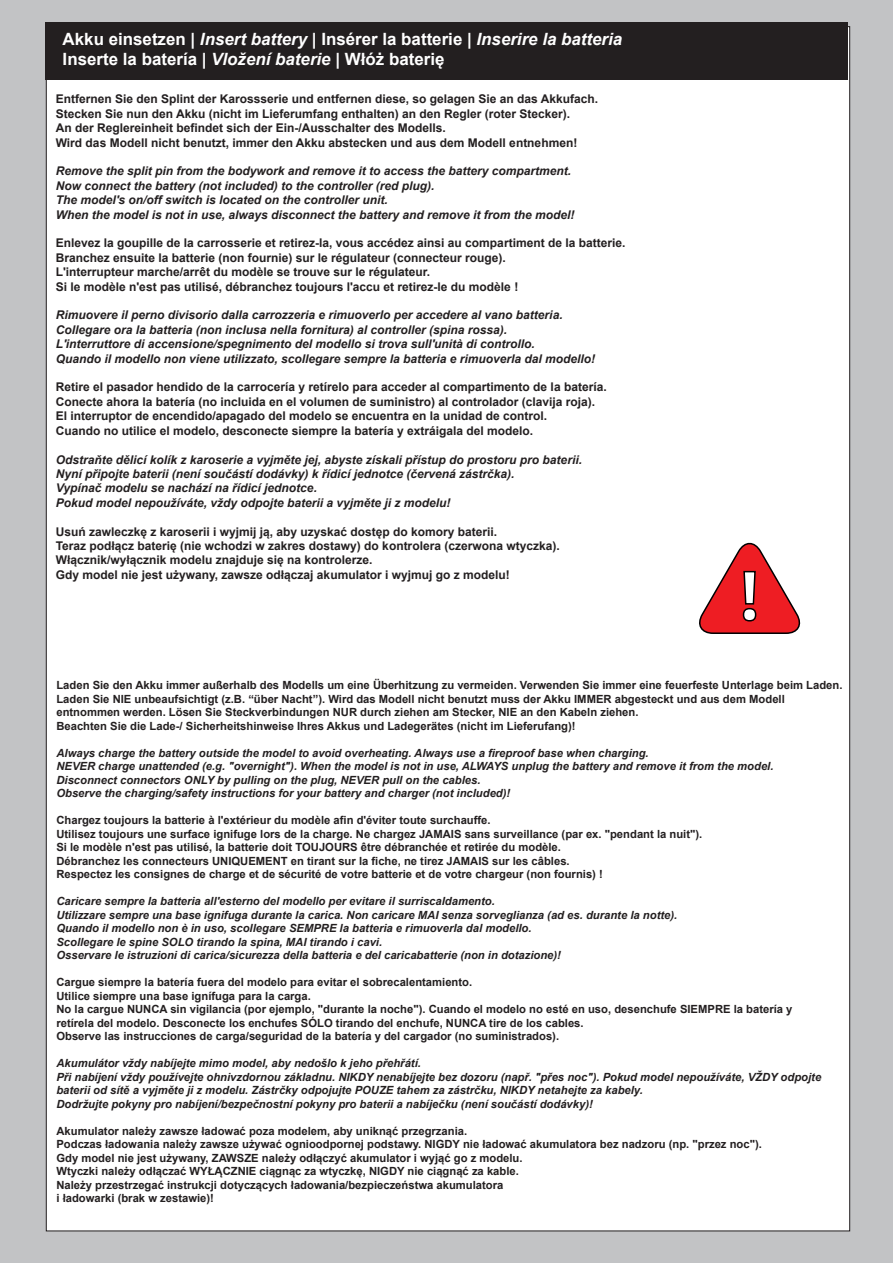
<style>
.page{position:relative;width:893px;height:1263px;background:#c2c3c5}
.page>*{position:absolute;margin:0;border:0;box-sizing:border-box;transform-origin:0 0}
.t1{font:700 16.95px/20.2px "Arial";color:#fff}
.t2{font:700 12px/14.4px "Arial";color:#231f20}
.t3{font:italic 700 12px/14.4px "Arial";color:#231f20}
.t4{font:700 11.25px/13.5px "Arial";color:#231f20}
.t5{font:italic 700 11.25px/13.5px "Arial";color:#231f20}
.s1{font-style:italic}
</style>
<div class="page">
<div style="left:46px;top:26px;width:804px;height:1205px;background:#fff;border:1px solid #231f20"></div>
<div style="left:46px;top:22px;width:802px;height:58px;background:#231f20"></div>
<svg style="left:699px;top:542px;width:102px;height:92px"></svg>
<h1 class="t1" style="left:63px;top:30px;width:561px">Akku einsetzen | <span class="s1">Insert battery |</span> InsÈrer la batterie | <span class="s1">Inserire la batteria<br></span>Inserte la baterÌa | <span class="s1">Vložení baterie |</span> Włóż baterię</h1>
<p class="t2" style="left:56px;top:93px;width:544px">Entfernen Sie den Splint der Karossserie und entfernen diese, so gelagen Sie an das Akkufach.<br>Stecken Sie nun den Akku (nicht im Lieferumfang enthalten) an den Regler (roter Stecker).<br>An der Reglereinheit befindet sich der Ein-/Ausschalter des Modells.<br>Wird das Modell nicht benutzt, immer den Akku abstecken und aus dem Modell entnehmen!</p>
<p class="t3" style="left:56px;top:165px;width:520px">Remove the split pin from the bodywork and remove it to access the battery compartment.<br>Now connect the battery (not included) to the controller (red plug).<br>The model's on/off switch is located on the controller unit.<br>When the model is not in use, always disconnect the battery and remove it from the model!</p>
<p class="t2" style="left:56px;top:237px;width:571px">Enlevez la goupille de la carrosserie et retirez-la, vous accÈdez ainsi au compartiment de la batterie.<br>Branchez ensuite la batterie (non fournie) sur le rÈgulateur (connecteur rouge).<br>L'interrupteur marche/arrÍt du modËle se trouve sur le rÈgulateur.<br>Si le modËle n'est pas utilisÈ, dÈbranchez toujours l'accu et retirez-le du modËle !</p>
<p class="t3" style="left:56px;top:309px;width:541px">Rimuovere il perno divisorio dalla carrozzeria e rimuoverlo per accedere al vano batteria.<br>Collegare ora la batteria (non inclusa nella fornitura) al controller (spina rossa).<br>L'interruttore di accensione/spegnimento del modello si trova sull'unità di controllo.<br>Quando il modello non viene utilizzato, scollegare sempre la batteria e rimuoverla dal modello!</p>
<p class="t2" style="left:56px;top:381px;width:552px">Retire el pasador hendido de la carrocerÌa y retÌrelo para acceder al compartimento de la baterÌa.<br>Conecte ahora la baterÌa (no incluida en el volumen de suministro) al controlador (clavija roja).<br>El interruptor de encendido/apagado del modelo se encuentra en la unidad de control.<br>Cuando no utilice el modelo, desconecte siempre la baterÌa y extr·igala del modelo.</p>
<p class="t3" style="left:56px;top:452px;width:528px">Odstraňte dělicí kolík z karoserie a vyjměte jej, abyste získali přístup do prostoru pro baterii.<br>Nyní připojte baterii (není součástí dodávky) k řídicí jednotce (červená zástrčka).<br>Vypínač modelu se nachází na řídicí jednotce.<br>Pokud model nepoužíváte, vždy odpojte baterii a vyjměte ji z modelu!</p>
<p class="t2" style="left:56px;top:524px;width:505px">Usuń zawleczkę z karoserii i wyjmij ją, aby uzyskać dostęp do komory baterii.<br>Teraz podłącz baterię (nie wchodzi w zakres dostawy) do kontrolera (czerwona wtyczka).<br>Włącznik/wyłącznik modelu znajduje się na kontrolerze.<br>Gdy model nie jest używany, zawsze odłączaj akumulator i wyjmuj go z modelu!</p>
<p class="t4" style="left:56px;top:679px;width:788px">Laden Sie den Akku immer auflerhalb des Modells um eine ‹berhitzung zu vermeiden. Verwenden Sie immer eine feuerfeste Unterlage beim Laden.<br>Laden Sie NIE unbeaufsichtigt (z.B. “über Nacht”). Wird das Modell nicht benutzt muss der Akku IMMER abgesteckt und aus dem Modell entnommen werden. Lˆsen Sie Steckverbindungen NUR durch ziehen am Stecker, NIE an den Kabeln ziehen.<br>Beachten Sie die Lade-/ Sicherheitshinweise Ihres Akkus und Ladeger‰tes (nicht im Lieferufang)!</p>
<p class="t5" style="left:56px;top:747px;width:719px">Always charge the battery outside the model to avoid overheating. Always use a fireproof base when charging.<br>NEVER charge unattended (e.g. "overnight"). When the model is not in use, ALWAYS unplug the battery and remove it from the model.<br>Disconnect connectors ONLY by pulling on the plug, NEVER pull on the cables.<br>Observe the charging/safety instructions for your battery and charger (not included)!</p>
<p class="t4" style="left:56px;top:814px;width:647px">Chargez toujours la batterie ‡ l'extÈrieur du modËle afin d'Èviter toute surchauffe.<br>Utilisez toujours une surface ignifuge lors de la charge. Ne chargez JAMAIS sans surveillance (par ex. "pendant la nuit").<br>Si le modèle n'est pas utilisé, la batterie doit TOUJOURS être débranchée et retirée du modèle.<br>DÈbranchez les connecteurs UNIQUEMENT en tirant sur la fiche, ne tirez JAMAIS sur les c‚bles.<br>Respectez les consignes de charge et de sÈcuritÈ de votre batterie et de votre chargeur (non fournis) !</p>
<p class="t5" style="left:56px;top:895px;width:622px">Caricare sempre la batteria all'esterno del modello per evitare il surriscaldamento.<br>Utilizzare sempre una base ignifuga durante la carica. Non caricare MAI senza sorveglianza (ad es. durante la notte).<br>Quando il modello non Ë in uso, scollegare SEMPRE la batteria e rimuoverla dal modello.<br>Scollegare le spine SOLO tirando la spina, MAI tirando i cavi.<br>Osservare le istruzioni di carica/sicurezza della batteria e del caricabatterie (non in dotazione)!</p>
<p class="t4" style="left:56px;top:976px;width:738px">Cargue siempre la baterÌa fuera del modelo para evitar el sobrecalentamiento.<br>Utilice siempre una base ignÌfuga para la carga.<br>No la cargue NUNCA sin vigilancia (por ejemplo, "durante la noche"). Cuando el modelo no estÈ en uso, desenchufe SIEMPRE la baterÌa y retírela del modelo. Desconecte los enchufes SÓLO tirando del enchufe, NUNCA tire de los cables.<br>Observe las instrucciones de carga/seguridad de la batería y del cargador (no suministrados).</p>
<p class="t5" style="left:56px;top:1057px;width:766px">Akumulátor vždy nabíjejte mimo model, aby nedošlo k jeho přehřátí.<br>Při nabíjení vždy používejte ohnivzdornou základnu. NIKDY nenabíjejte bez dozoru (např. "přes noc"). Pokud model nepoužíváte, VŽDY odpojte baterii od sítě a vyjměte ji z modelu. Zástrčky odpojujte POUZE tahem za zástrčku, NIKDY netahejte za kabely.<br>Dodržujte pokyny pro nabíjení/bezpečnostní pokyny pro baterii a nabíječku (není součástí dodávky)!</p>
<p class="t4" style="left:56px;top:1124px;width:707px">Akumulator należy zawsze ładować poza modelem, aby uniknąć przegrzania.<br>Podczas ładowania należy zawsze używać ognioodpornej podstawy. NIGDY nie ładować akumulatora bez nadzoru (np. "przez noc").<br>Gdy model nie jest używany, ZAWSZE należy odłączyć akumulator i wyjąć go z modelu.<br>Wtyczki należy odłączać WYŁĄCZNIE ciągnąc za wtyczkę, NIGDY nie ciągnąć za kable.<br>Należy przestrzegać instrukcji dotyczących ładowania/bezpieczeństwa akumulatora<br>i ładowarki (brak w zestawie)!</p>
</div>
